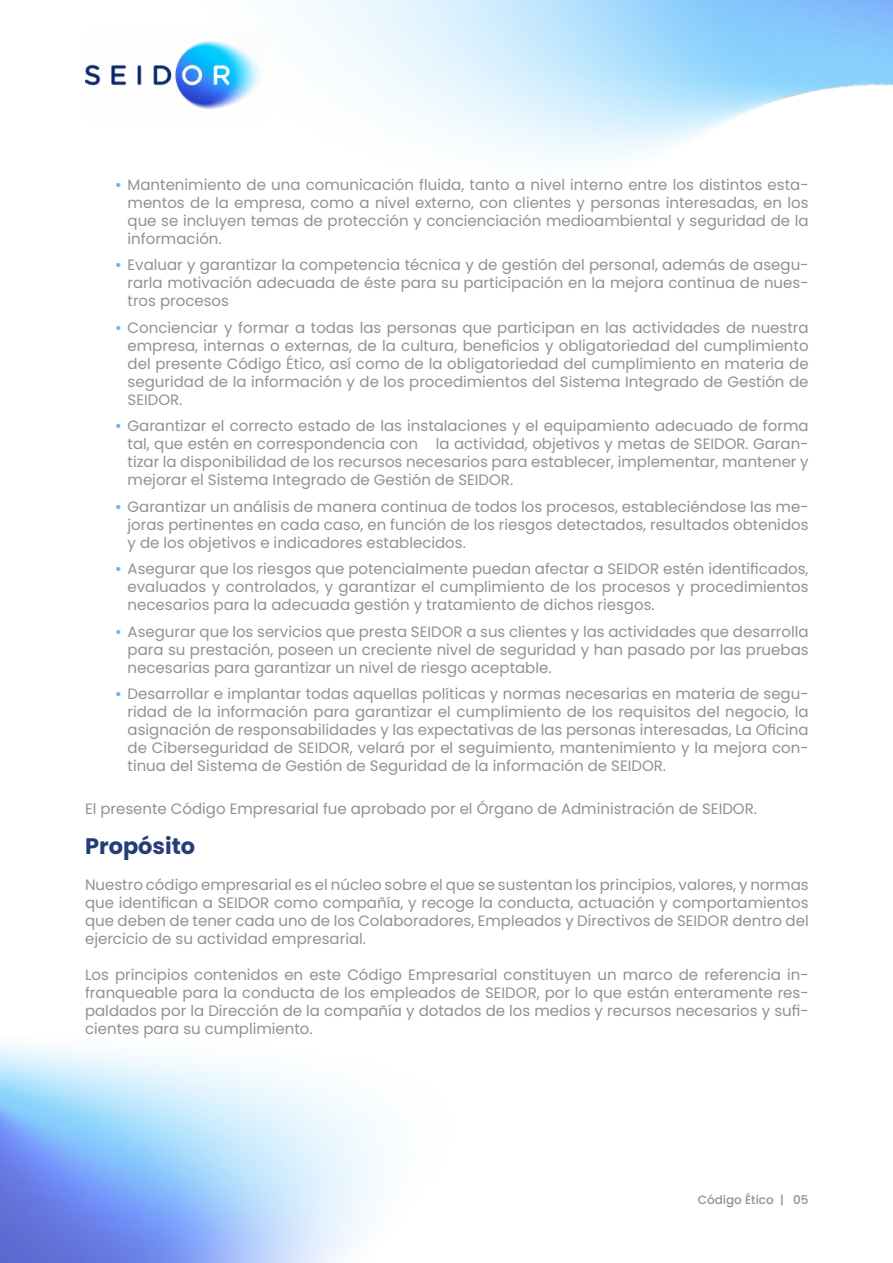
<style>
.page{position:relative;width:893px;height:1263px;background:#fff}
.page>*{position:absolute;margin:0;border:0;box-sizing:border-box;transform-origin:0 0}
.t1{font:700 22.5px "Poppins";color:#263c7a}
.t2{font:15px/18px "Poppins";color:#919191;text-align:justify}
.t3{font:500 12px "Poppins";color:#919191}
.s1{font-weight:600;color:#66b6ff}
</style>
<div class="page">
<img style="left:0;top:1043px;width:381px;height:220px">
<img style="left:85px;top:29px;width:181px;height:81px">
<p class="t2" style="left:128px;top:176px;width:683px;text-indent:-13px"><span class="s1">•</span> Mantenimiento de una comunicación fluida, tanto a nivel interno entre los distintos esta&shy;mentos de la empresa, como a nivel externo, con clientes y personas interesadas, en los que se incluyen temas de protección y concienciación medioambiental y seguridad de la información.</p>
<p class="t2" style="left:128px;top:256px;width:683px;text-indent:-13px"><span class="s1">•</span> Evaluar y garantizar la competencia técnica y de gestión del personal, además de asegu&shy;rarla motivación adecuada de éste para su participación en la mejora continua de nues&shy;tros procesos</p>
<p class="t2" style="left:128px;top:319px;width:683px;text-indent:-13px"><span class="s1">•</span> Concienciar y formar a todas las personas que participan en las actividades de nuestra empresa, internas o externas, de la cultura, beneficios y obligatoriedad del cumplimiento del presente Código Ético, así como de la obligatoriedad del cumplimiento en materia de seguridad de la información y de los procedimientos del Sistema Integrado de Gestión de SEIDOR.</p>
<p class="t2" style="left:128px;top:417px;width:683px;text-indent:-13px"><span class="s1">•</span> Garantizar el correcto estado de las instalaciones y el equipamiento adecuado de forma tal, que estén en correspondencia con la actividad, objetivos y metas de SEIDOR. Garan&shy;tizar la disponibilidad de los recursos necesarios para establecer, implementar, mantener y mejorar el Sistema Integrado de Gestión de SEIDOR.</p>
<p class="t2" style="left:128px;top:498px;width:683px;text-indent:-13px"><span class="s1">•</span> Garantizar un análisis de manera continua de todos los procesos, estableciéndose las me&shy;joras pertinentes en cada caso, en función de los riesgos detectados, resultados obtenidos y de los objetivos e indicadores establecidos.</p>
<p class="t2" style="left:128px;top:560px;width:683px;text-indent:-13px"><span class="s1">•</span> Asegurar que los riesgos que potencialmente puedan afectar a SEIDOR estén identificados, evaluados y controlados, y garantizar el cumplimiento de los procesos y procedimientos necesarios para la adecuada gestión y tratamiento de dichos riesgos.</p>
<p class="t2" style="left:128px;top:623px;width:683px;text-indent:-13px"><span class="s1">•</span> Asegurar que los servicios que presta SEIDOR a sus clientes y las actividades que desarrolla para su prestación, poseen un creciente nivel de seguridad y han pasado por las pruebas necesarias para garantizar un nivel de riesgo aceptable.</p>
<p class="t2" style="left:128px;top:685px;width:683px;text-indent:-13px"><span class="s1">•</span> Desarrollar e implantar todas aquellas políticas y normas necesarias en materia de segu&shy;ridad de la información para garantizar el cumplimiento de los requisitos del negocio, la asignación de responsabilidades y las expectativas de las personas interesadas, La Oficina de Ciberseguridad de SEIDOR, velará por el seguimiento, mantenimiento y la mejora con&shy;tinua del Sistema de Gestión de Seguridad de la información de SEIDOR.</p>
<p class="t2" style="left:85px;top:800px;width:673px">El presente Código Empresarial fue aprobado por el Órgano de Administración de SEIDOR.</p>
<h1 class="t1" style="left:85px;top:833px;width:112px">Propósito</h1>
<p class="t2" style="left:85px;top:876px;width:725px">Nuestro código empresarial es el núcleo sobre el que se sustentan los principios, valores, y normas que identifican a SEIDOR como compañía, y recoge la conducta, actuación y comportamientos que deben de tener cada uno de los Colaboradores, Empleados y Directivos de SEIDOR dentro del ejercicio de su actividad empresarial.</p>
<p class="t2" style="left:85px;top:966px;width:725px">Los principios contenidos en este Código Empresarial constituyen un marco de referencia in&shy;franqueable para la conducta de los empleados de SEIDOR, por lo que están enteramente res&shy;paldados por la Dirección de la compañía y dotados de los medios y recursos necesarios y sufi&shy;cientes para su cumplimiento.</p>
<p class="t3" style="left:698px;top:1193px;width:112px">Código Ético | 05</p>
</div>
